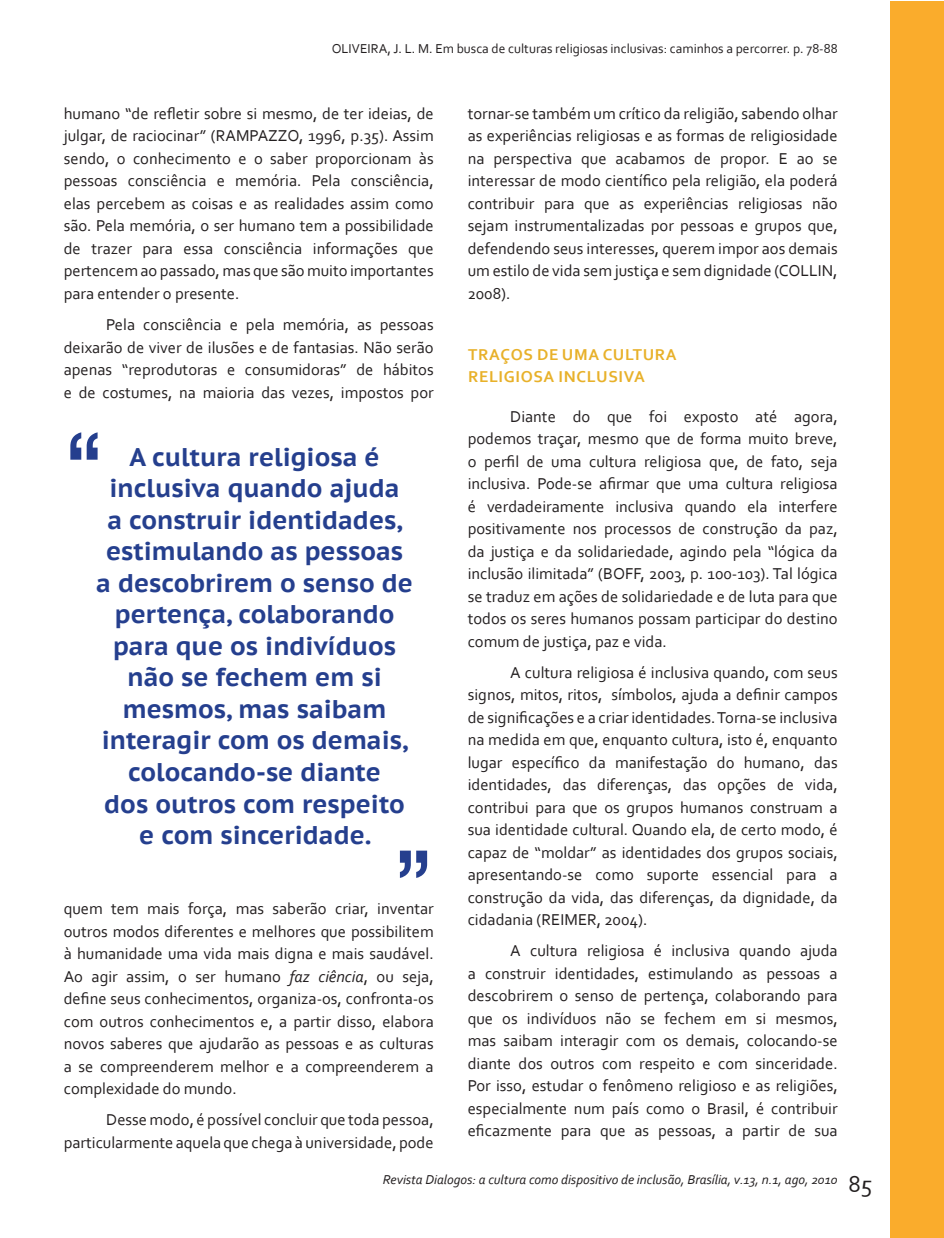
<style>
.page{position:relative;width:944px;height:1238px;background:#fff}
.page>*{position:absolute;margin:0;border:0;box-sizing:border-box;transform-origin:0 0}
.t1{font:108px "Bangla Sangam MN";color:#253f8e}
.tit-art{font:700 25.5px/31.5px "PT Sans Caption";color:#253f8e;text-align:center}
.t2{font:24px "Corbel";color:#231f20}
.t3{font:16.5px/22.5px "Corbel";color:#231f20;text-align:justify}
.titulo-dourado{font:700 16.5px/22.5px "Corbel";letter-spacing:.04em;color:#e8b12a}
.cabeçalho{font:13.5px "Corbel";color:#231f20}
.t4{font:italic 13.5px "Corbel";color:#231f20}
.s1{font-style:italic}
</style>
<div class="page">
<div style="left:890px;top:2px;width:54px;height:1235px;background:#faac2c"></div>
<p class="cabeçalho" style="left:332px;top:40px;width:508px">OLIVEIRA, J. L. M. Em busca de culturas religiosas inclusivas: caminhos a percorrer. p. 78-88</p>
<p class="t3" style="left:64px;top:102px;width:371px">humano “de refletir sobre si mesmo, de ter ideias, de julgar, de raciocinar” (RAMPAZZO, 1996, p.35). Assim sendo, o conhecimento e o saber proporcionam às pessoas consciência e memória. Pela consciência, elas percebem as coisas e as realidades assim como são. Pela memória, o ser humano tem a possibilidade de trazer para essa consciência informações que pertencem ao passado, mas que são muito importantes para entender o presente.</p>
<p class="t3" style="left:64px;top:313px;width:371px;text-indent:43px">Pela consciência e pela memória, as pessoas deixarão de viver de ilusões e de fantasias. Não serão apenas “reprodutoras e consumidoras” de hábitos e de costumes, na maioria das vezes, impostos por</p>
<p class="t1" style="left:64px;top:407px;width:40px">“</p>
<p class="tit-art" style="left:96px;top:440px;width:318px">A cultura religiosa é inclusiva quando ajuda<br>a construir identidades, estimulando as pessoas a descobrirem o senso de pertença, colaborando para que os indivíduos não se fechem em si mesmos, mas saibam interagir com os demais, colocando-se diante<br>dos outros com respeito e com sinceridade.</p>
<p class="t1" style="left:434px;top:903px;width:40px;rotate:-180deg">“</p>
<p class="t3" style="left:64px;top:897px;width:371px">quem tem mais força, mas saberão criar, inventar outros modos diferentes e melhores que possibilitem à humanidade uma vida mais digna e mais saudável.<br>Ao agir assim, o ser humano <span class="s1">faz ciência</span>, ou seja, define seus conhecimentos, organiza-os, confronta-os com outros conhecimentos e, a partir disso, elabora novos saberes que ajudarão as pessoas e as culturas a se compreenderem melhor e a compreenderem a complexidade do mundo.</p>
<p class="t3" style="left:64px;top:1108px;width:371px;text-align:right">Desse modo, é possível concluir que toda pessoa, particularmente aquela que chega à universidade, pode</p>
<p class="t3" style="left:468px;top:101px;width:371px">tornar-se também um crítico da religião, sabendo olhar as experiências religiosas e as formas de religiosidade na perspectiva que acabamos de propor. E ao se interessar de modo científico pela religião, ela poderá contribuir para que as experiências religiosas não sejam instrumentalizadas por pessoas e grupos que, defendendo seus interesses, querem impor aos demais um estilo de vida sem justiça e sem dignidade (COLLIN, 2008).</p>
<p class="titulo-dourado" style="left:468px;top:342px;width:210px">TRAÇOS DE UMA CULTURA<br>RELIGIOSA INCLUSIVA</p>
<p class="t3" style="left:468px;top:404px;width:371px;text-indent:43px">Diante do que foi exposto até agora, podemos traçar, mesmo que de forma muito breve, o perfil de uma cultura religiosa que, de fato, seja inclusiva. Pode-se afirmar que uma cultura religiosa é verdadeiramente inclusiva quando ela interfere positivamente nos processos de construção da paz, da justiça e da solidariedade, agindo pela “lógica da inclusão ilimitada” (BOFF, 2003, p. 100-103). Tal lógica se traduz em ações de solidariedade e de luta para que todos os seres humanos possam participar do destino comum de justiça, paz e vida.</p>
<p class="t3" style="left:468px;top:660px;width:371px;text-indent:43px">A cultura religiosa é inclusiva quando, com seus signos, mitos, ritos, símbolos, ajuda a definir campos de significações e a criar identidades. Torna-se inclusiva na medida em que, enquanto cultura, isto é, enquanto lugar específico da manifestação do humano, das identidades, das diferenças, das opções de vida, contribui para que os grupos humanos construam a sua identidade cultural. Quando ela, de certo modo, é capaz de “moldar” as identidades dos grupos sociais, apresentando-se como suporte essencial para a construção da vida, das diferenças, da dignidade, da cidadania (REIMER, 2004).</p>
<p class="t3" style="left:468px;top:939px;width:371px;text-indent:43px">A cultura religiosa é inclusiva quando ajuda a construir identidades, estimulando as pessoas a descobrirem o senso de pertença, colaborando para que os indivíduos não se fechem em si mesmos, mas saibam interagir com os demais, colocando-se diante dos outros com respeito e com sinceridade.<br>Por isso, estudar o fenômeno religioso e as religiões, especialmente num país como o Brasil, é contribuir eficazmente para que as pessoas, a partir de sua</p>
<p class="t4" style="left:383px;top:1171px;width:456px">Revista Dialogos: a cultura como dispositivo de inclusão, Brasília, v.13, n.1, ago, 2010</p>
<h3 class="t2" style="left:848px;top:1169px;width:25px">85</h3>
</div>
